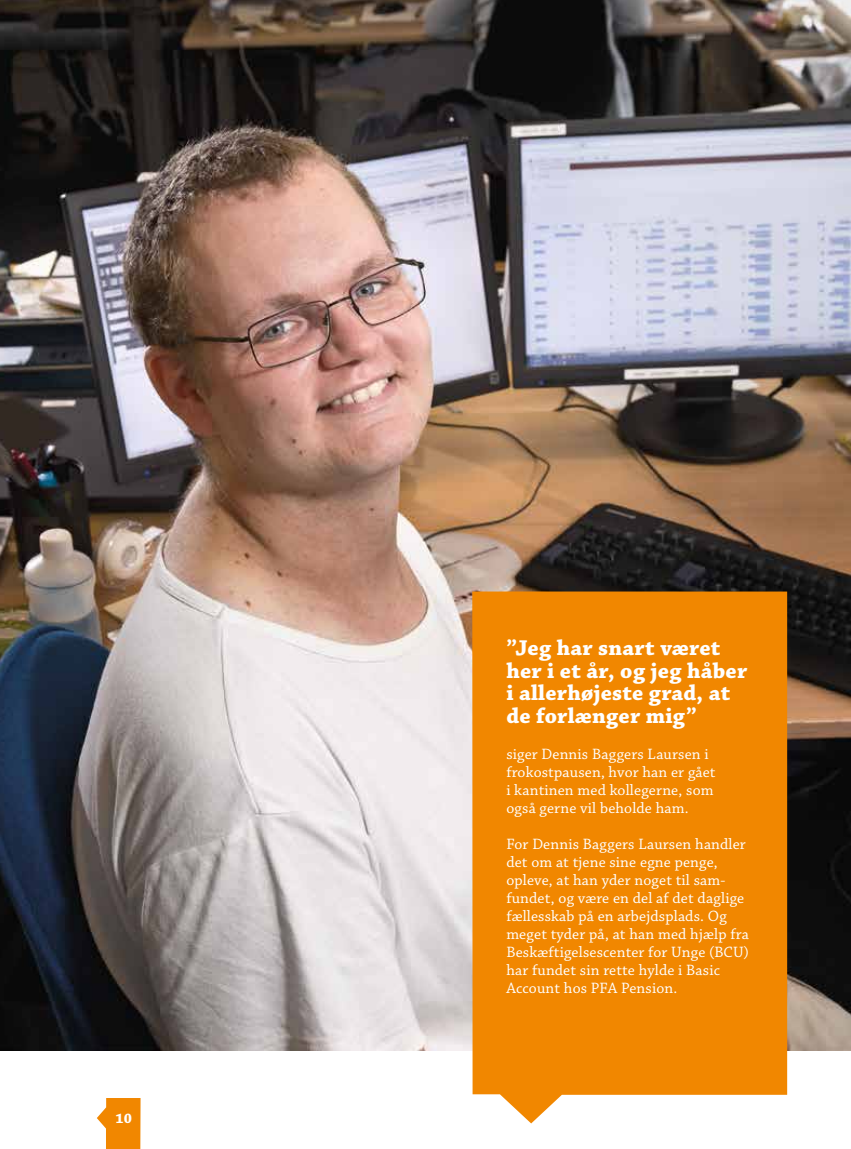
<style>
.page{position:relative;width:851px;height:1149px;background:#fff}
.page>*{position:absolute;margin:0;border:0;box-sizing:border-box;transform-origin:0 0}
.t1{font:700 22.5px/22.5px "Chaparral Pro";letter-spacing:.01em;color:#fff}
.t2{font:15.75px/18px "Chaparral Pro";letter-spacing:.01em;color:#fff}
.t3{font:700 14.55px "Chaparral Pro";color:#fff}
</style>
<div class="page">
<img style="left:0;top:0;width:850px;height:1049px">
<div style="left:472px;top:591px;width:315px;height:532px;background:#f18700"></div>
<svg style="left:97px;top:1098px;width:43px;height:50px"></svg>
<p class="t3" style="left:116px;top:1109px;width:18px">10</p>
<h1 class="t1" style="left:506px;top:637px;width:242px">”Jeg har snart været her i et år, og jeg håber i allerhøjeste grad, at de forlænger mig”</h1>
<p class="t2" style="left:506px;top:745px;width:211px">siger Dennis Baggers Laursen i frokostpausen, hvor han er gået i kantinen med kollegerne, som også gerne vil beholde ham.</p>
<p class="t2" style="left:506px;top:835px;width:244px">For Dennis Baggers Laursen handler det om at tjene sine egne penge, opleve, at han yder noget til sam&shy;fundet, og være en del af det daglige fællesskab på en arbejdsplads. Og meget tyder på, at han med hjælp fra Beskæftigelsescenter for Unge (BCU) har fundet sin rette hylde i Basic Account hos PFA Pension.</p>
</div>
